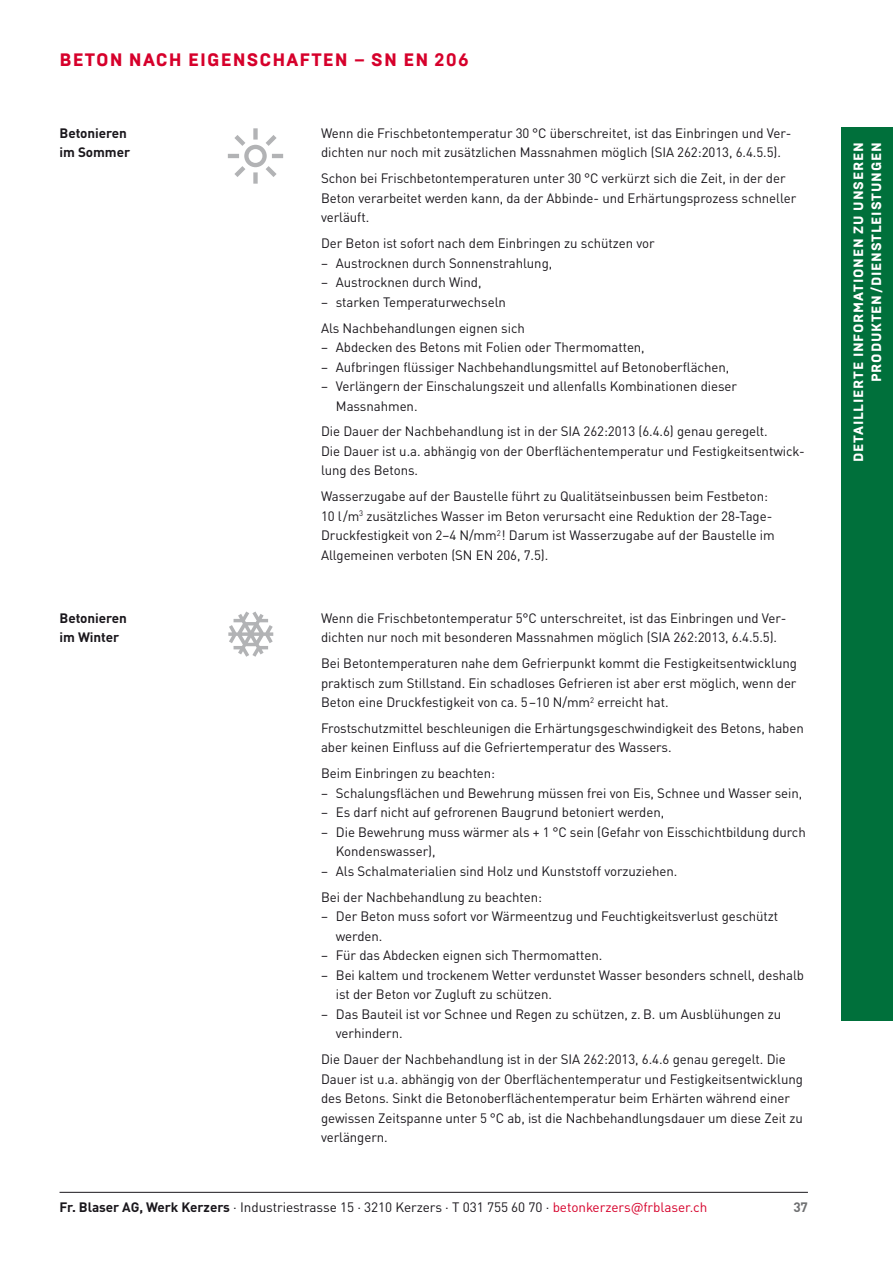
<style>
.page{position:relative;width:893px;height:1263px;background:#fff}
.page>*{position:absolute;margin:0;border:0;box-sizing:border-box;transform-origin:0 0}
.t1{font:72px "Warning Pi LT Std";color:#b2b3b5}
.t2{font:800 18px "Brutal Type";letter-spacing:.06em;color:#d6002b}
.t3{font:13.5px/19.5px "DIN Pro";letter-spacing:-.005em;color:#1a171c}
.t4{font:800 13.5px/18px "Brutal Type";letter-spacing:.06em;color:#fff;text-align:right}
.t5{font:700 13.5px/19.5px "DIN Pro";letter-spacing:-.005em;color:#1a171c}
.t6{font:700 13.5px "DIN Pro";color:#707173}
.s1{font-weight:700}
.s2{color:#d6002b}
</style>
<div class="page">
<hr style="left:60px;top:1192px;width:748px;height:1px;background:#1a171c">
<div style="left:842px;top:128px;width:51px;height:892px;background:#00703b"></div>
<h2 class="t2" style="left:60px;top:48px;width:411px">BETON NACH EIGENSCHAFTEN – SN EN 206</h2>
<p class="t5" style="left:60px;top:122px;width:72px">Betonieren im Sommer</p>
<p class="t5" style="left:60px;top:606px;width:69px">Betonieren im Winter</p>
<h1 class="t1" style="left:227px;top:114px;width:48px">•</h1>
<h1 class="t1" style="left:227px;top:587px;width:48px">•</h1>
<p class="t3" style="left:321px;top:122px;width:472px">Wenn die Frischbetontemperatur 30 °C überschreitet, ist das Einbringen und Ver&shy;dichten nur noch mit zusätzlichen Massnahmen möglich (SIA 262:2013, 6.4.5.5).</p>
<p class="t3" style="left:321px;top:167px;width:477px">Schon bei Frischbetontemperaturen unter 30 °C verkürzt sich die Zeit, in der der<br>Beton verarbeitet werden kann, da der Abbinde- und Erhärtungsprozess schneller verläuft.</p>
<p class="t3" style="left:321px;top:232px;width:335px">Der Beton ist sofort nach dem Einbringen zu schützen vor</p>
<p class="t3" style="left:321px;top:252px;width:233px">– Austrocknen durch Sonnenstrahlung,</p>
<p class="t3" style="left:321px;top:271px;width:162px">– Austrocknen durch Wind,</p>
<p class="t3" style="left:321px;top:287px;width:205px;line-height:26px">– starken Temperaturwechseln<br>Als Nachbehandlungen eignen sich</p>
<p class="t3" style="left:321px;top:336px;width:325px">– Abdecken des Betons mit Folien oder Thermomatten,</p>
<p class="t3" style="left:321px;top:356px;width:410px">– Aufbringen flüssiger Nachbehandlungsmittel auf Betonoberflächen,</p>
<p class="t3" style="left:336px;top:375px;width:403px;text-indent:-15px">– Verlängern der Einschalungszeit und allenfalls Kombinationen dieser<br>Massnahmen.</p>
<p class="t3" style="left:321px;top:420px;width:485px">Die Dauer der Nachbehandlung ist in der SIA 262:2013 (6.4.6) genau geregelt.<br>Die Dauer ist u.a. abhängig von der Oberflächentemperatur und Festigkeitsentwick&shy;lung des Betons.</p>
<p class="t3" style="left:321px;top:485px;width:455px">Wasserzugabe auf der Baustelle führt zu Qualitätseinbussen beim Festbeton:<br>10 l/m<sup>3</sup> zusätzliches Wasser im Beton verursacht eine Reduktion der 28-Tage-Druckfestigkeit von 2–4 N/mm<sup>2</sup>! Darum ist Wasserzugabe auf der Baustelle im Allgemeinen verboten (SN EN 206, 7.5).</p>
<p class="t3" style="left:321px;top:607px;width:467px">Wenn die Frischbetontemperatur 5°C unterschreitet, ist das Einbringen und Ver&shy;dichten nur noch mit besonderen Massnahmen möglich (SIA 262:2013, 6.4.5.5).</p>
<p class="t3" style="left:321px;top:652px;width:477px;text-align:justify">Bei Betontemperaturen nahe dem Gefrierpunkt kommt die Festigkeitsentwicklung praktisch zum Stillstand. Ein schadloses Gefrieren ist aber erst möglich, wenn der Beton eine Druckfestigkeit von ca. 5–10 N/mm<sup>2</sup> erreicht hat.</p>
<p class="t3" style="left:321px;top:717px;width:484px">Frostschutzmittel beschleunigen die Erhärtungsgeschwindigkeit des Betons, haben aber keinen Einfluss auf die Gefriertemperatur des Wassers.</p>
<p class="t3" style="left:321px;top:762px;width:176px">Beim Einbringen zu beachten:</p>
<p class="t3" style="left:321px;top:782px;width:483px">– Schalungsflächen und Bewehrung müssen frei von Eis, Schnee und Wasser sein,</p>
<p class="t3" style="left:321px;top:801px;width:345px">– Es darf nicht auf gefrorenen Baugrund betoniert werden,</p>
<p class="t3" style="left:336px;top:821px;width:471px;text-indent:-15px">– Die Bewehrung muss wärmer als + 1 °C sein (Gefahr von Eisschichtbildung durch<br>Kondenswasser),</p>
<p class="t3" style="left:321px;top:857px;width:358px;line-height:26px">– Als Schalmaterialien sind Holz und Kunststoff vorzuziehen.<br>Bei der Nachbehandlung zu beachten:</p>
<p class="t3" style="left:336px;top:905px;width:444px;text-indent:-15px">– Der Beton muss sofort vor Wärmeentzug und Feuchtigkeitsverlust geschützt werden.</p>
<p class="t3" style="left:321px;top:944px;width:283px">– Für das Abdecken eignen sich Thermomatten.</p>
<p class="t3" style="left:336px;top:964px;width:470px;text-indent:-15px">– Bei kaltem und trockenem Wetter verdunstet Wasser besonders schnell, deshalb ist der Beton vor Zugluft zu schützen.</p>
<p class="t3" style="left:336px;top:1003px;width:447px;text-indent:-15px">– Das Bauteil ist vor Schnee und Regen zu schützen, z. B. um Ausblühungen zu verhindern.</p>
<p class="t3" style="left:321px;top:1048px;width:483px">Die Dauer der Nachbehandlung ist in der SIA 262:2013, 6.4.6 genau geregelt. Die Dauer ist u.a. abhängig von der Oberflächentemperatur und Festigkeitsentwicklung des Betons. Sinkt die Betonoberflächentemperatur beim Erhärten während einer gewissen Zeitspanne unter 5 °C ab, ist die Nachbehandlungsdauer um diese Zeit zu verlängern.</p>
<p class="t3" style="left:60px;top:1196px;width:649px"><span class="s1">Fr. Blaser AG, Werk Kerzers</span> · Industriestrasse 15 · 3210 Kerzers · T 031 755 60 70 · <span class="s2">betonkerzers@frblaser.ch</span></p>
<p class="t6" style="left:793px;top:1195px;width:16px">37</p>
<p class="t4" style="left:850px;top:462px;width:321px;rotate:-90deg">DETAILLIERTE INFORMATIONEN ZU UNSEREN<br>PRODUKTEN/DIENSTLEISTUNGEN</p>
</div>
